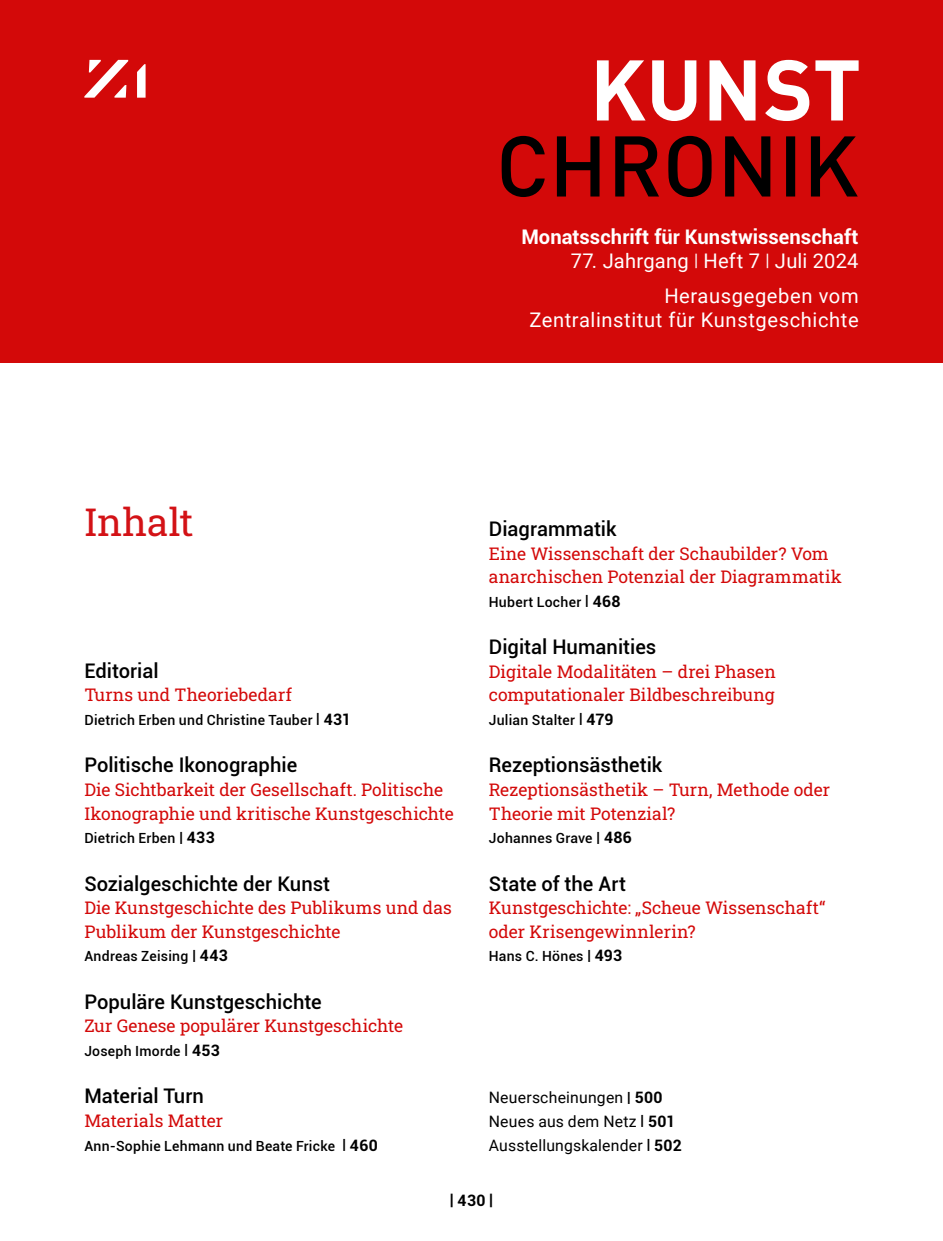
<style>
.page{position:relative;width:943px;height:1241px;background:#fff}
.page>*{position:absolute;margin:0;border:0;box-sizing:border-box;transform-origin:0 0}
.Kapitel-Inhalt_9pt{font:38.5px "Roboto Slab";letter-spacing:-.005em;color:#d31216}
.Titel-Slab-rot_9pt{font:500 20.12px "Roboto";color:#000}
.t1{font:20.12px "Roboto";letter-spacing:.03em;color:#fff}
.t2{font:700 20.12px "Roboto";color:#fff}
.t3{font:20.12px "Roboto";letter-spacing:.01em;color:#fff}
.Kapitel-Inhalt_9pt-2{font:500 20.12px "Roboto";color:#000}
.Titel-Slab-rot_9pt-2{font:17.5px/23.6px "Roboto Slab";color:#d30909}
.t4{font:15.75px "Roboto";letter-spacing:.015em;color:#000}
.t5{font:700 15.75px "Roboto";color:#000}
.t6{font:500 14px "Roboto";letter-spacing:.02em;color:#000}
.s1{font-size:17.15px}
.s2{font-weight:700}
.s3{font-weight:700;font-size:15.75px}
.s4{font-weight:700;font-size:14px}
</style>
<div class="page">
<div style="left:0;top:0;width:943px;height:362px;background:#d30909"></div>
<svg style="left:501px;top:136px;width:356px;height:61px"></svg>
<svg style="left:597px;top:60px;width:48px;height:60px"></svg>
<svg style="left:815px;top:60px;width:43px;height:60px"></svg>
<svg style="left:765px;top:60px;width:44px;height:61px"></svg>
<svg style="left:709px;top:60px;width:46px;height:60px"></svg>
<svg style="left:652px;top:60px;width:44px;height:61px"></svg>
<svg style="left:84px;top:60px;width:44px;height:38px"></svg>
<svg style="left:137px;top:64px;width:9px;height:34px"></svg>
<p class="t2" style="left:521px;top:223px;width:339px">Monatsschrift für Kunstwissenschaft</p>
<p class="t3" style="left:570px;top:246px;width:289px">77. Jahrgang <span class="s1">|</span> Heft 7 <span class="s1">|</span> Juli 2024</p>
<p class="t1" style="left:664px;top:282px;width:196px">Herausgegeben vom</p>
<p class="t1" style="left:529px;top:305px;width:331px">Zentralinstitut für Kunstgeschichte</p>
<p class="Kapitel-Inhalt_9pt" style="left:84px;top:495px;width:111px">Inhalt</p>
<p class="Kapitel-Inhalt_9pt-2" style="left:84px;top:656px;width:76px">Editorial</p>
<p class="Titel-Slab-rot_9pt-2" style="left:84px;top:682px;width:209px">Turns und Theoriebedarf</p>
<p class="t6" style="left:84px;top:710px;width:268px">Dietrich Erben und Christine Tauber <span class="s2">|</span> <span class="s3">431</span></p>
<p class="Titel-Slab-rot_9pt" style="left:84px;top:750px;width:214px">Politische Ikonographie</p>
<p class="Titel-Slab-rot_9pt-2" style="left:84px;top:777px;width:371px">Die Sichtbarkeit der Gesellschaft. Politische<br>Ikonographie und kritische Kunstgeschichte</p>
<p class="t6" style="left:84px;top:828px;width:132px">Dietrich Erben <span class="s2">|</span> <span class="s3">433</span></p>
<p class="Titel-Slab-rot_9pt" style="left:84px;top:869px;width:247px">Sozialgeschichte der Kunst</p>
<p class="Titel-Slab-rot_9pt-2" style="left:84px;top:895px;width:369px">Die Kunstgeschichte des Publikums und das<br>Publikum der Kunstgeschichte</p>
<p class="t6" style="left:84px;top:946px;width:145px">Andreas Zeising <span class="s2">|</span> <span class="s3">443</span></p>
<p class="Titel-Slab-rot_9pt" style="left:84px;top:987px;width:239px">Populäre Kunstgeschichte</p>
<p class="Titel-Slab-rot_9pt-2" style="left:84px;top:1013px;width:320px">Zur Genese populärer Kunstgeschichte</p>
<p class="t6" style="left:84px;top:1040px;width:137px">Joseph Imorde <span class="s2">|</span> <span class="s3">453</span></p>
<p class="Titel-Slab-rot_9pt" style="left:84px;top:1081px;width:121px">Material Turn</p>
<p class="Titel-Slab-rot_9pt-2" style="left:84px;top:1108px;width:140px">Materials Matter</p>
<p class="t6" style="left:84px;top:1135px;width:295px">Ann-Sophie Lehmann und Beate Fricke <span class="s2">|</span> <span class="s3">460</span></p>
<p class="Titel-Slab-rot_9pt" style="left:489px;top:514px;width:129px">Diagrammatik</p>
<p class="Titel-Slab-rot_9pt-2" style="left:489px;top:541px;width:354px">Eine Wissenschaft der Schaubilder? Vom anarchischen Potenzial der Diagrammatik</p>
<p class="t6" style="left:489px;top:592px;width:133px">Hubert Locher <span class="s2">|</span> <span class="s3">468</span></p>
<p class="Titel-Slab-rot_9pt" style="left:489px;top:632px;width:169px">Digital Humanities</p>
<p class="Titel-Slab-rot_9pt-2" style="left:489px;top:659px;width:288px">Digitale Modalitäten – drei Phasen computationaler Bildbeschreibung</p>
<p class="t6" style="left:489px;top:710px;width:126px">Julian Stalter <span class="s2">|</span> <span class="s3">479</span></p>
<p class="Titel-Slab-rot_9pt" style="left:489px;top:750px;width:175px">Rezeptionsästhetik</p>
<p class="Titel-Slab-rot_9pt-2" style="left:489px;top:777px;width:343px">Rezeptionsästhetik – Turn, Methode oder<br>Theorie mit Potenzial?</p>
<p class="t6" style="left:489px;top:828px;width:144px">Johannes Grave <span class="s2">|</span> <span class="s3">486</span></p>
<p class="Titel-Slab-rot_9pt" style="left:489px;top:869px;width:139px">State of the Art</p>
<p class="Titel-Slab-rot_9pt-2" style="left:489px;top:895px;width:338px">Kunstgeschichte: „Scheue Wissenschaft“ oder Krisengewinnlerin?</p>
<p class="t6" style="left:489px;top:946px;width:135px">Hans C. Hönes <span class="s2">|</span> <span class="s3">493</span></p>
<p class="t4" style="left:489px;top:1086px;width:175px">Neuerscheinungen <span class="s4">|</span> <span class="s2">500</span></p>
<p class="t4" style="left:489px;top:1110px;width:188px">Neues aus dem Netz <span class="s4">|</span> <span class="s2">501</span></p>
<p class="t4" style="left:489px;top:1133px;width:194px">Ausstellungskalender <span class="s4">|</span> <span class="s2">502</span></p>
<p class="t5" style="left:449px;top:1189px;width:45px">| 430 |</p>
</div>
